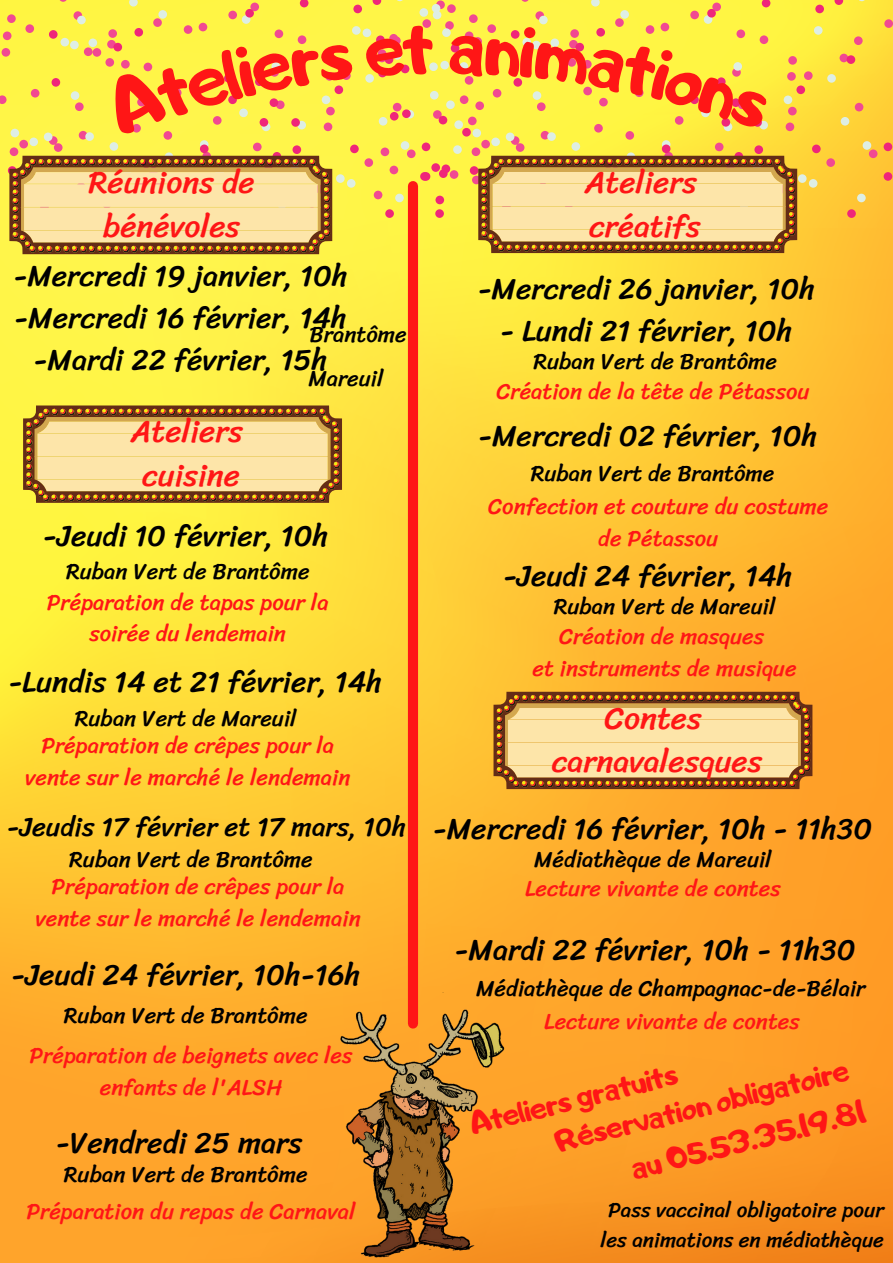
<style>
.page{position:relative;width:893px;height:1263px;background:#fff}
.page>*{position:absolute;margin:0;border:0;box-sizing:border-box;transform-origin:0 0}
.t1{font:37.5px "Adigiana Extreme";color:#ff1616}
.t2{font:31.5px/43.9px "Sriracha";color:#ff1616;text-align:center}
.t3{font:30px "Sriracha";color:#000}
.t4{font:27px "Sriracha";color:#000}
.t5{font:22.5px/31.5px "Sriracha";color:#ff1616;text-align:center}
.t6{font:22.5px "Sriracha";color:#000}
.t7{font:21px/29.2px "Sriracha";color:#000;text-align:center}
</style>
<div class="page">
<img style="left:0;top:218px;width:893px;height:1045px">
<svg style="left:0;top:0;width:360px;height:218px;background:#fcea4e"></svg>
<svg style="left:9px;top:156px;width:323px;height:98px;background:#d7b477"></svg>
<svg style="left:23px;top:405px;width:319px;height:98px;background:#d7b476"></svg>
<svg style="left:360px;top:0;width:533px;height:218px;background:#fcdd48"></svg>
<svg style="left:478px;top:156px;width:319px;height:97px;background:#d7b377"></svg>
<svg style="left:493px;top:692px;width:319px;height:97px;background:#d7b176"></svg>
<div style="left:408px;top:186px;width:10px;height:837px;background:#ff1616"></div>
<img style="left:314px;top:992px;width:207px;height:269px">
<svg style="left:102px;top:42px;width:252px;height:94px;background:#fdea4e"></svg>
<svg style="left:364px;top:25px;width:69px;height:52px;background:#fbdd55"></svg>
<svg style="left:449px;top:26px;width:322px;height:105px;background:#fde74b"></svg>
<p class="t2" style="left:88px;top:160px;width:168px">Réunions de bénévoles</p>
<p class="t3" style="left:13px;top:258px;width:336px">-Mercredi 19 janvier, 10h</p>
<p class="t3" style="left:14px;top:300px;width:334px">-Mercredi 16 février, 14h</p>
<p class="t3" style="left:34px;top:342px;width:295px">-Mardi 22 février, 15h</p>
<p class="t6" style="left:310px;top:321px;width:98px">Brantôme</p>
<p class="t6" style="left:308px;top:365px;width:77px">Mareuil</p>
<p class="t2" style="left:131px;top:409px;width:113px">Ateliers</p>
<p class="t2" style="left:142px;top:453px;width:99px">cuisine</p>
<p class="t3" style="left:43px;top:518px;width:287px">-Jeudi 10 février, 10h</p>
<p class="t6" style="left:66px;top:558px;width:245px">Ruban Vert de Brantôme</p>
<p class="t5" style="left:47px;top:586px;width:283px">Préparation de tapas pour la soirée du lendemain</p>
<p class="t3" style="left:8px;top:664px;width:375px">-Lundis 14 et 21 février, 14h</p>
<p class="t5" style="left:25px;top:730px;width:327px">Préparation de crêpes pour la vente sur le marché le lendemain</p>
<p class="t6" style="left:75px;top:705px;width:223px">Ruban Vert de Mareuil</p>
<p class="t4" style="left:7px;top:811px;width:401px">-Jeudis 17 février et 17 mars, 10h</p>
<p class="t6" style="left:69px;top:846px;width:245px">Ruban Vert de Brantôme</p>
<p class="t5" style="left:35px;top:870px;width:327px">Préparation de crêpes pour la vente sur le marché le lendemain</p>
<p class="t3" style="left:11px;top:957px;width:351px">-Jeudi 24 février, 10h-16h</p>
<p class="t6" style="left:64px;top:1001px;width:245px">Ruban Vert de Brantôme</p>
<p class="t5" style="left:30px;top:1040px;width:324px">Préparation de beignets avec les enfants de l'ALSH</p>
<p class="t3" style="left:56px;top:1125px;width:248px">-Vendredi 25 mars</p>
<p class="t6" style="left:64px;top:1160px;width:245px">Ruban Vert de Brantôme</p>
<p class="t5" style="left:26px;top:1195px;width:331px">Préparation du repas de Carnaval</p>
<p class="t2" style="left:585px;top:160px;width:113px">Ateliers</p>
<p class="t2" style="left:589px;top:204px;width:113px">créatifs</p>
<p class="t3" style="left:478px;top:271px;width:339px">-Mercredi 26 janvier, 10h</p>
<p class="t3" style="left:500px;top:313px;width:294px">- Lundi 21 février, 10h</p>
<p class="t6" style="left:533px;top:348px;width:245px">Ruban Vert de Brantôme</p>
<p class="t5" style="left:496px;top:376px;width:314px">Création de la tête de Pétassou</p>
<p class="t3" style="left:478px;top:418px;width:341px">-Mercredi 02 février, 10h</p>
<p class="t6" style="left:531px;top:460px;width:245px">Ruban Vert de Brantôme</p>
<p class="t5" style="left:488px;top:491px;width:341px">Confection et couture du costume de Pétassou</p>
<p class="t3" style="left:503px;top:558px;width:291px">-Jeudi 24 février, 14h</p>
<p class="t5" style="left:559px;top:621px;width:206px">Création de masques</p>
<p class="t5" style="left:532px;top:652px;width:265px">et instruments de musique</p>
<p class="t6" style="left:554px;top:593px;width:223px">Ruban Vert de Mareuil</p>
<p class="t2" style="left:604px;top:696px;width:99px">Contes</p>
<p class="t2" style="left:552px;top:740px;width:212px">carnavalesques</p>
<p class="t3" style="left:433px;top:811px;width:441px">-Mercredi 16 février, 10h - 11h30</p>
<p class="t6" style="left:534px;top:846px;width:239px">Médiathèque de Mareuil</p>
<p class="t5" style="left:525px;top:873px;width:257px">Lecture vivante de contes</p>
<p class="t3" style="left:454px;top:932px;width:402px">-Mardi 22 février, 10h - 11h30</p>
<p class="t6" style="left:476px;top:974px;width:391px">Médiathèque de Champagnac-de-Bélair</p>
<p class="t5" style="left:544px;top:1006px;width:257px">Lecture vivante de contes</p>
<p class="t1" style="left:464px;top:1100px;width:214px;rotate:-14deg">Ateliers gratuits</p>
<p class="t1" style="left:549px;top:1117px;width:303px;rotate:-14deg">Réservation obligatoire</p>
<p class="t1" style="left:625px;top:1144px;width:242px;rotate:-14deg">au 05.53.35.19.81</p>
<p class="t7" style="left:600px;top:1195px;width:285px">Pass vaccinal obligatoire pour les animations en médiathèque</p>
</div>
